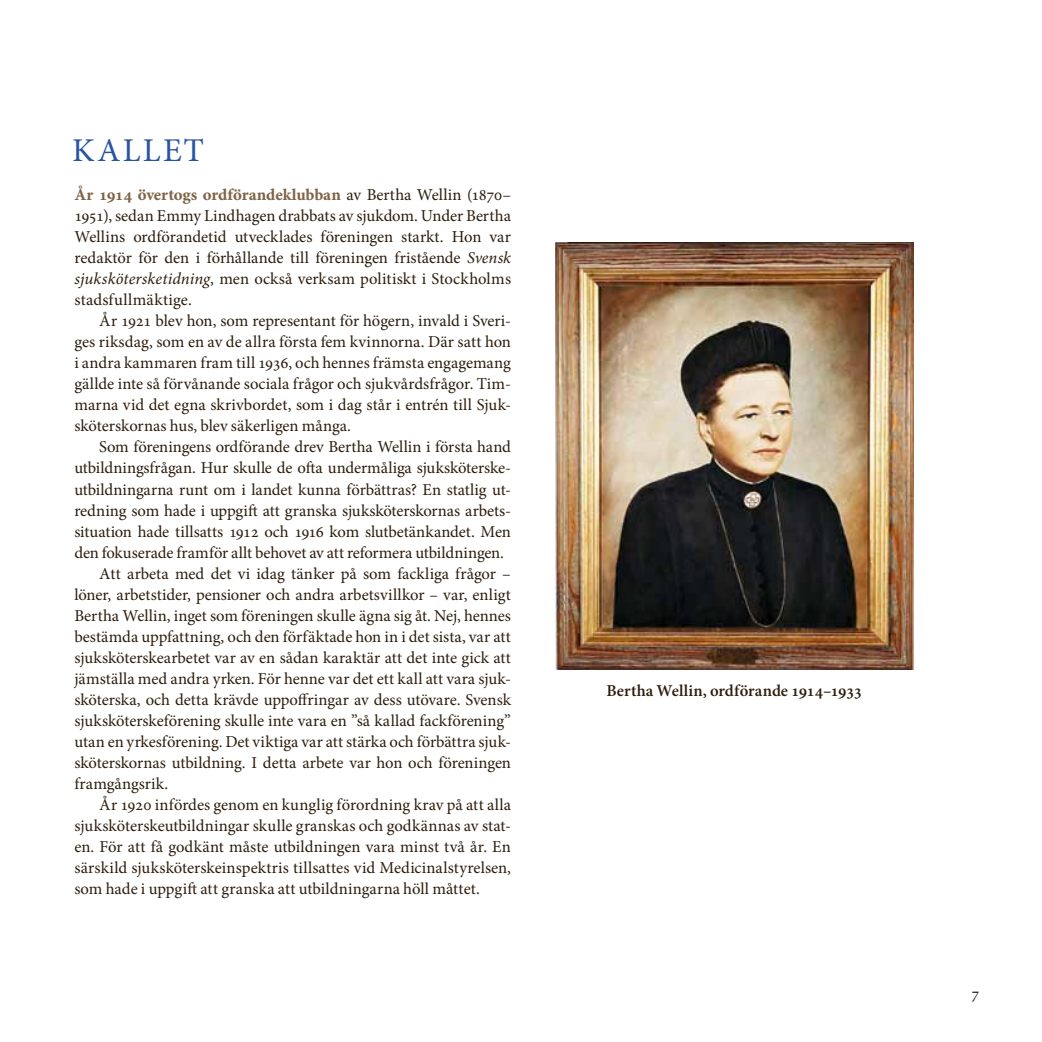
<style>
.page{position:relative;width:1042px;height:1042px;background:#fff}
.page>*{position:absolute;margin:0;border:0;box-sizing:border-box;transform-origin:0 0}
.t1{font:33.25px "Minion Pro";color:#2854a3}
.t2{font:16.62px/21px "Minion Pro";color:#2c1d0d;text-align:justify}
.t3{font:16.62px "Minion Pro";letter-spacing:-.02em;color:#2c1d0d}
.t4{font:16.62px "Minion Pro Bold Capt";letter-spacing:-.01em;color:#7e6346}
.t5{font:600 16.62px "Minion Pro";letter-spacing:-.005em;color:#2c1d0d}
.s1{font-family:"Minion Pro";color:#2c1d0d}
.s2{font-style:italic}
</style>
<div class="page">
<img style="left:556px;top:242px;width:357px;height:427px">
<h1 class="t1" style="left:72px;top:128px;width:48px">Kallet</h1>
<p class="t4" style="left:74px;top:185px;width:438px">År 1914 övertogs ordförandeklubban <span class="s1">av Bertha Wellin (1870–</span></p>
<p class="t2" style="left:74px;top:206px;width:438px">1951), sedan Emmy Lindhagen drabbats av sjukdom. Under Bertha Wellins ordförandetid utvecklades föreningen starkt. Hon var redaktör för den i förhållande till föreningen fristående <span class="s2">Svensk sjukskötersketidning</span>, men också verksam politiskt i Stockholms stadsfullmäktige.</p>
<p class="t2" style="left:74px;top:311px;width:438px;text-indent:25px">År 1921 blev hon, som representant för högern, invald i Sveri&shy;ges riksdag, som en av de allra första fem kvinnorna. Där satt hon i andra kammaren fram till 1936, och hennes främsta engagemang gällde inte så förvånande sociala frågor och sjukvårdsfrågor. Tim&shy;marna vid det egna skrivbordet, som i dag står i entrén till Sjuk&shy;sköterskornas hus, blev säkerligen många.</p>
<p class="t2" style="left:99px;top:437px;width:413px">Som föreningens ordförande drev Bertha Wellin i första hand</p>
<p class="t2" style="left:74px;top:458px;width:438px">utbildningsfrågan. Hur skulle de ofta undermåliga sjuksköterske-</p>
<p class="t2" style="left:74px;top:479px;width:438px">utbildningarna runt om i landet kunna förbättras? En statlig ut-</p>
<p class="t2" style="left:74px;top:500px;width:436px">redning som hade i uppgift att granska sjuksköterskornas arbets-</p>
<p class="t3" style="left:74px;top:520px;width:438px">situation hade tillsatts 1912 och 1916 kom slutbetänkandet. Men</p>
<p class="t2" style="left:74px;top:542px;width:431px">den fokuserade framför allt behovet av att reformera utbildningen.</p>
<p class="t2" style="left:99px;top:563px;width:413px">Att arbeta med det vi idag tänker på som fackliga frågor –</p>
<p class="t2" style="left:74px;top:584px;width:438px">löner, arbetstider, pensioner och andra arbetsvillkor – var, enligt</p>
<p class="t2" style="left:74px;top:605px;width:438px">Bertha Wellin, inget som föreningen skulle ägna sig åt. Nej, hennes</p>
<p class="t2" style="left:74px;top:626px;width:438px">bestämda uppfattning, och den förfäktade hon in i det sista, var att</p>
<p class="t2" style="left:74px;top:647px;width:438px">sjuksköterskearbetet var av en sådan karaktär att det inte gick att</p>
<p class="t2" style="left:74px;top:668px;width:438px">jämställa med andra yrken. För henne var det ett kall att vara sjuk-</p>
<p class="t2" style="left:74px;top:689px;width:438px">sköterska, och detta krävde uppoffringar av dess utövare. Svensk</p>
<p class="t2" style="left:74px;top:710px;width:438px">sjuksköterskeförening skulle inte vara en ”så kallad fackförening”</p>
<p class="t2" style="left:74px;top:731px;width:438px">utan en yrkesförening. Det viktiga var att stärka och förbättra sjuk-</p>
<p class="t2" style="left:74px;top:752px;width:438px">sköterskornas utbildning. I detta arbete var hon och föreningen</p>
<p class="t2" style="left:74px;top:773px;width:95px">framgångsrik.</p>
<p class="t2" style="left:99px;top:794px;width:413px">År 1920 infördes genom en kunglig förordning krav på att alla</p>
<p class="t2" style="left:74px;top:815px;width:436px">sjuksköterskeutbildningar skulle granskas och godkännas av stat-</p>
<p class="t2" style="left:74px;top:836px;width:438px">en. För att få godkänt måste utbildningen vara minst två år. En</p>
<p class="t2" style="left:74px;top:857px;width:438px">särskild sjuksköterskeinspektris tillsattes vid Medicinalstyrelsen,</p>
<p class="t2" style="left:74px;top:878px;width:407px">som hade i uppgift att granska att utbildningarna höll måttet.</p>
<p class="t5" style="left:606px;top:679px;width:257px">Bertha Wellin, ordförande 1914–1933</p>
<p class="t2" style="left:971px;top:983px;width:10px">7</p>
</div>
